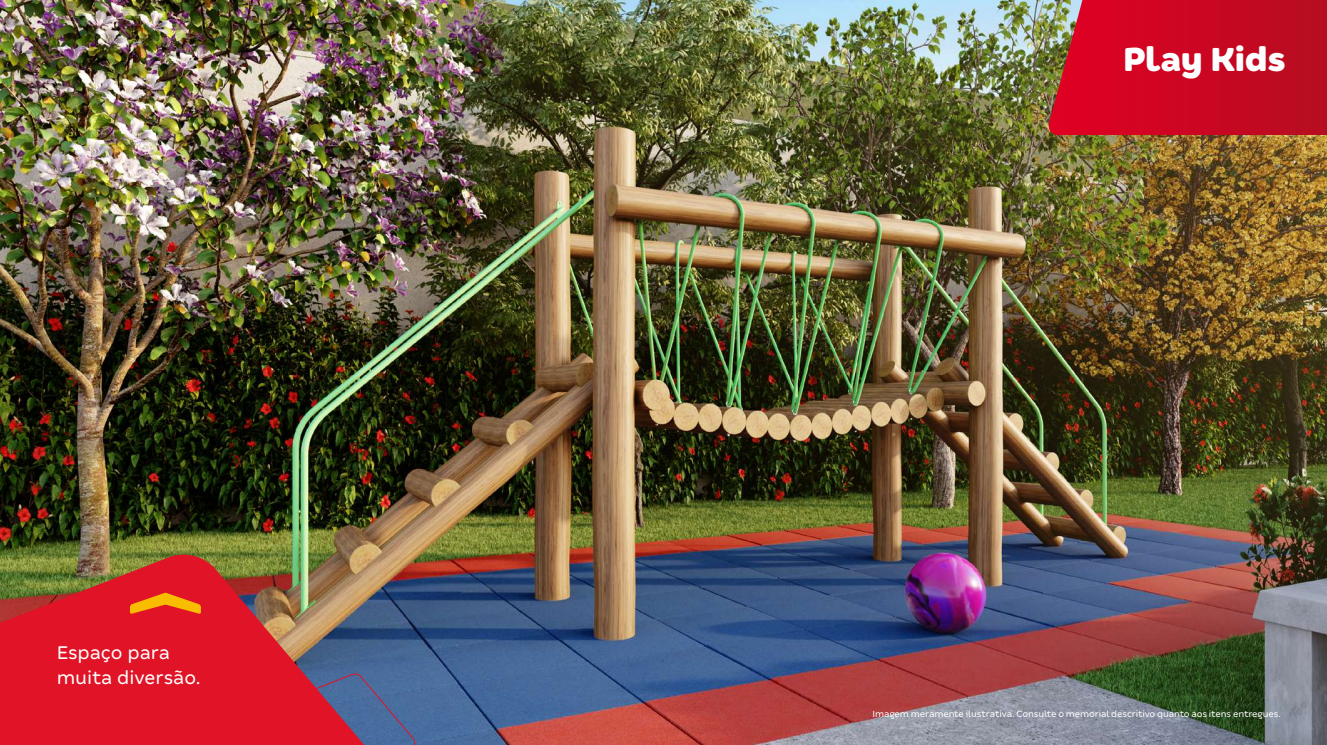
<style>
.page{position:relative;width:1327px;height:745px;background:#fff}
.page>*{position:absolute;margin:0;border:0;box-sizing:border-box;transform-origin:0 0}
.t1{font:900 36.88px "Tenda";letter-spacing:-.025em;color:#fff}
.t2{font:20.38px/24.5px "Tenda";color:#fff}
.t3{font:10px "Tenda";letter-spacing:-.015em;color:#fff}
</style>
<div class="page">
<img style="left:0;top:0;width:1327px;height:744px">
<svg style="left:1047px;top:0;width:280px;height:135px;background:#c60f25"></svg>
<img style="left:0;top:550px;width:529px;height:194px">
<svg style="left:200px;top:672px;width:218px;height:72px;background:#a63653"></svg>
<svg style="left:130px;top:592px;width:71px;height:21px"></svg>
<h2 class="t2" style="left:57px;top:639px;width:146px">Espaço para muita diversão.</h2>
<h1 class="t1" style="left:1122px;top:37px;width:165px">Play Kids</h1>
<p class="t3" style="left:872px;top:708px;width:410px">Imagem meramente ilustrativa. Consulte o memorial descritivo quanto aos itens entregues.</p>
</div>
